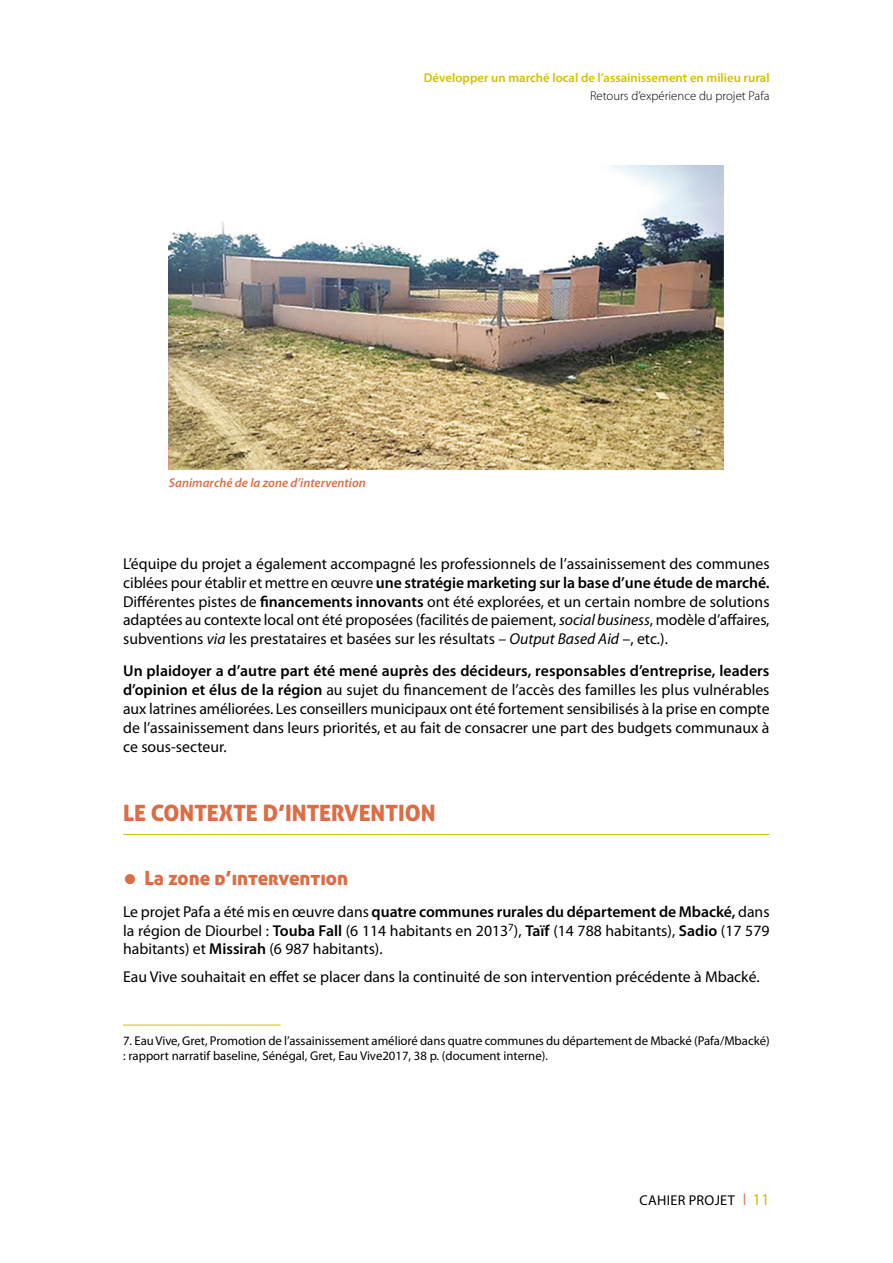
<style>
.page{position:relative;width:893px;height:1263px;background:#fff}
.page>*{position:absolute;margin:0;border:0;box-sizing:border-box;transform-origin:0 0}
.t1{font:22.5px "Aller Display";color:#db6e47}
.t2{font:19.5px "Aller Display";color:#db6e47}
.t3{font:15.75px/18.9px "Myriad Pro";color:#000;text-align:justify}
.t4{font:14.25px "Myriad Pro";letter-spacing:.02em;color:#000}
.t5{font:12.75px/15.3px "Myriad Pro";color:#000}
.t6{font:600 12.75px "Myriad Pro";color:#d3c000}
.t7{font:italic 600 12.75px "Myriad Pro";color:#db6e47}
.t8{font:300 12.75px "Myriad Pro";color:#000}
.s1{font-weight:600}
.s2{font-style:italic}
.s3{color:#db6e47}
.s4{font-size:16.5px;color:#d3c000}
</style>
<div class="page">
<img style="left:169px;top:166px;width:554px;height:304px">
<hr style="left:123px;top:834px;width:646px;height:1px;background:#d3c000">
<hr style="left:123px;top:1025px;width:157px;height:1px;background:#d3c000">
<p class="t6" style="left:424px;top:73px;width:347px">Développer un marché local de l’assainissement en milieu rural</p>
<p class="t8" style="left:590px;top:88px;width:181px">Retours d’expérience du projet Pafa</p>
<p class="t7" style="left:169px;top:478px;width:199px">Sanimarché de la zone d’intervention</p>
<p class="t3" style="left:123px;top:555px;width:648px">L’équipe du projet a également accompagné les professionnels de l’assainissement des communes ciblées pour établir et mettre en œuvre <span class="s1">une stratégie marketing sur la base d’une étude de marché.<br></span>Différentes pistes de <span class="s1">financements innovants</span> ont été explorées, et un certain nombre de solutions adaptées au contexte local ont été proposées (facilités de paiement, <span class="s2">social business</span>, modèle d’affaires, subventions <span class="s2">via</span> les prestataires et basées sur les résultats – <span class="s2">Output Based Aid</span> –, etc.).</p>
<p class="t3" style="left:123px;top:662px;width:648px"><span class="s1">Un plaidoyer a d’autre part été mené auprès des décideurs, responsables d’entreprise, leaders d’opinion et élus de la région</span> au sujet du financement de l’accès des familles les plus vulnérables aux latrines améliorées. Les conseillers municipaux ont été fortement sensibilisés à la prise en compte de l’assainissement dans leurs priorités, et au fait de consacrer une part des budgets communaux à ce sous-secteur.</p>
<h1 class="t1" style="left:123px;top:800px;width:314px">LE CONTEXTE D’INTERVENTION</h1>
<p class="t2" style="left:123px;top:867px;width:226px">⚫ La zone d’intervention</p>
<p class="t3" style="left:123px;top:903px;width:648px">Le projet Pafa a été mis en œuvre dans <span class="s1">quatre communes rurales du département de Mbacké,</span> dans la région de Diourbel : <span class="s1">Touba Fall</span> (6 114 habitants en 2013<sup>7</sup>), <span class="s1">Taïf</span> (14 788 habitants), <span class="s1">Sadio</span> (17 579 habitants) et <span class="s1">Missirah</span> (6 987 habitants).</p>
<p class="t3" style="left:123px;top:968px;width:638px">Eau Vive souhaitait en effet se placer dans la continuité de son intervention précédente à Mbacké.</p>
<p class="t5" style="left:123px;top:1034px;width:648px">7. Eau Vive, Gret, Promotion de l’assainissement amélioré dans quatre communes du département de Mbacké (Pafa/Mbacké) : rapport narratif baseline, Sénégal, Gret, Eau Vive2017, 38 p. (document interne).</p>
<p class="t4" style="left:640px;top:1195px;width:131px">CAHIER PROJET <span class="s3">❘</span> <span class="s4">11</span></p>
</div>
